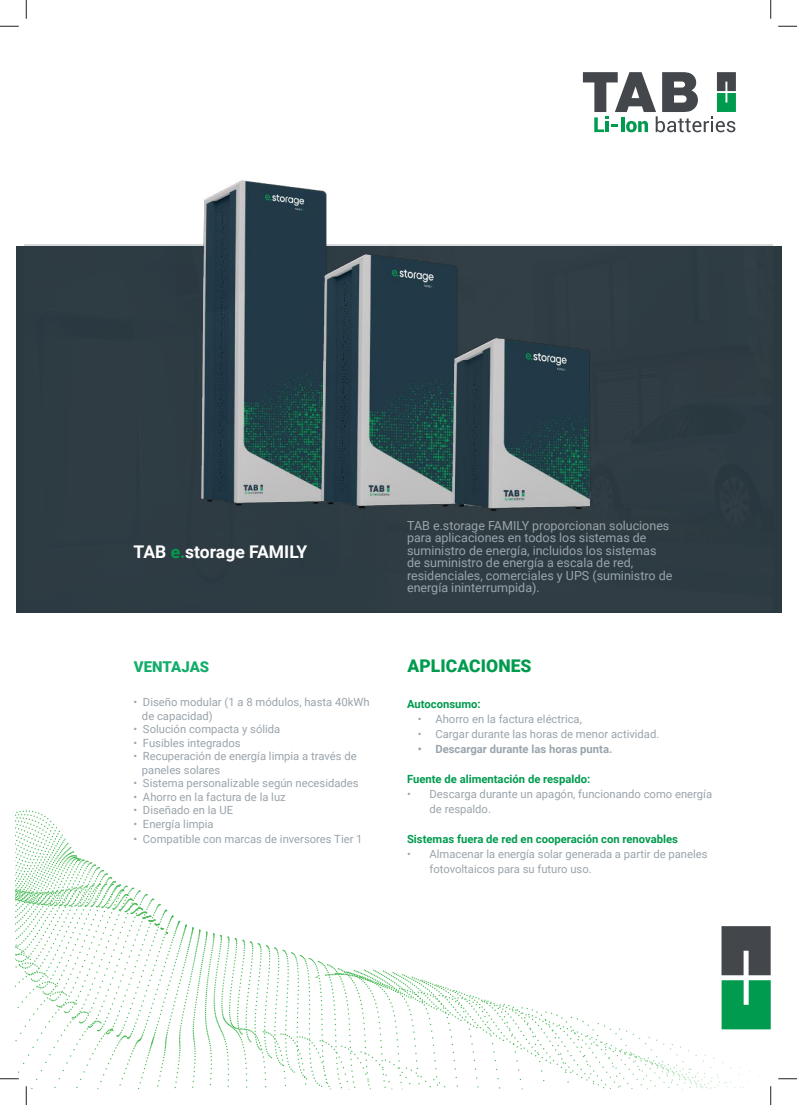
<style>
.page{position:relative;width:797px;height:1105px;background:#fff}
.page>*{position:absolute;margin:0;border:0;box-sizing:border-box;transform-origin:0 0}
.t1{font:700 17.5px "Roboto";color:#fff}
.t2{font:900 17.5px "Roboto";letter-spacing:.005em;color:#009b4e}
.t3{font:900 14.88px "Roboto";letter-spacing:.005em;color:#12ac6b}
.t4{font:12.5px/12.5px "Roboto";color:#9aa4ab}
.t5{font:11.25px/13.5px "Roboto";color:#9aa4ab}
.t6{font:700 11.25px "Roboto";color:#009b4e}
.t7{font:700 11.25px "Roboto";color:#9aa4ab}
.s1{color:#009b4e}
</style>
<div class="page">
<div style="left:16px;top:246px;width:765px;height:367px;background:#2b3941"></div>
<img style="left:165px;top:180px;width:207px;height:326px">
<img style="left:293px;top:247px;width:163px;height:262px">
<img style="left:375px;top:320px;width:216px;height:191px">
<svg style="left:583px;top:72px;width:153px;height:60px"></svg>
<svg style="left:0;top:25px;width:19px;height:2px"></svg>
<svg style="left:778px;top:25px;width:19px;height:2px"></svg>
<svg style="left:25px;top:0;width:2px;height:19px"></svg>
<svg style="left:770px;top:0;width:1px;height:19px"></svg>
<svg style="left:0;top:810px;width:797px;height:295px"></svg>
<h1 class="t1" style="left:134px;top:540px;width:175px">TAB <span class="s1">e.</span>storage FAMILY</h1>
<h2 class="t3" style="left:134px;top:656px;width:77px">VENTAJAS</h2>
<p class="t5" style="left:142px;top:695px;width:229px;text-indent:-8px">• Diseño modular (1 a 8 módulos, hasta 40kWh de capacidad)</p>
<p class="t5" style="left:134px;top:722px;width:148px">• Solución compacta y sólida</p>
<p class="t5" style="left:134px;top:735px;width:108px">• Fusibles integrados</p>
<p class="t5" style="left:142px;top:749px;width:216px;text-indent:-8px">• Recuperación de energía limpia a través de paneles solares</p>
<p class="t5" style="left:134px;top:776px;width:226px">• Sistema personalizable según necesidades</p>
<p class="t5" style="left:134px;top:789px;width:154px">• Ahorro en la factura de la luz</p>
<p class="t5" style="left:134px;top:803px;width:101px">• Diseñado en la UE</p>
<p class="t5" style="left:134px;top:816px;width:82px">• Energía limpia</p>
<p class="t5" style="left:134px;top:831px;width:230px">• Compatible con marcas de inversores Tier 1</p>
<p class="t4" style="left:407px;top:518px;width:267px">TAB e.storage FAMILY proporcionan soluciones para aplicaciones en todos los sistemas de suministro de energía, incluidos los sistemas de suministro de energía a escala de red, residenciales, comerciales y UPS (suministro de energía ininterrumpida).</p>
<h1 class="t2" style="left:407px;top:653px;width:126px">APLICACIONES</h1>
<p class="t6" style="left:407px;top:696px;width:75px">Autoconsumo:</p>
<p class="t5" style="left:417px;top:711px;width:166px">• Ahorro en la factura eléctrica,</p>
<p class="t5" style="left:417px;top:726px;width:243px">• Cargar durante las horas de menor actividad.</p>
<p class="t7" style="left:417px;top:741px;width:196px">• Descargar durante las horas punta.</p>
<p class="t6" style="left:407px;top:771px;width:185px">Fuente de alimentación de respaldo:</p>
<p class="t5" style="left:429px;top:786px;width:284px;line-height:15px;text-indent:-22px">• Descarga durante un apagón, funcionando como energía de respaldo.</p>
<p class="t6" style="left:407px;top:831px;width:272px">Sistemas fuera de red en cooperación con renovables</p>
<p class="t5" style="left:429px;top:846px;width:279px;line-height:15px;text-indent:-22px">• Almacenar la energía solar generada a partir de paneles fotovoltaicos para su futuro uso.</p>
</div>
